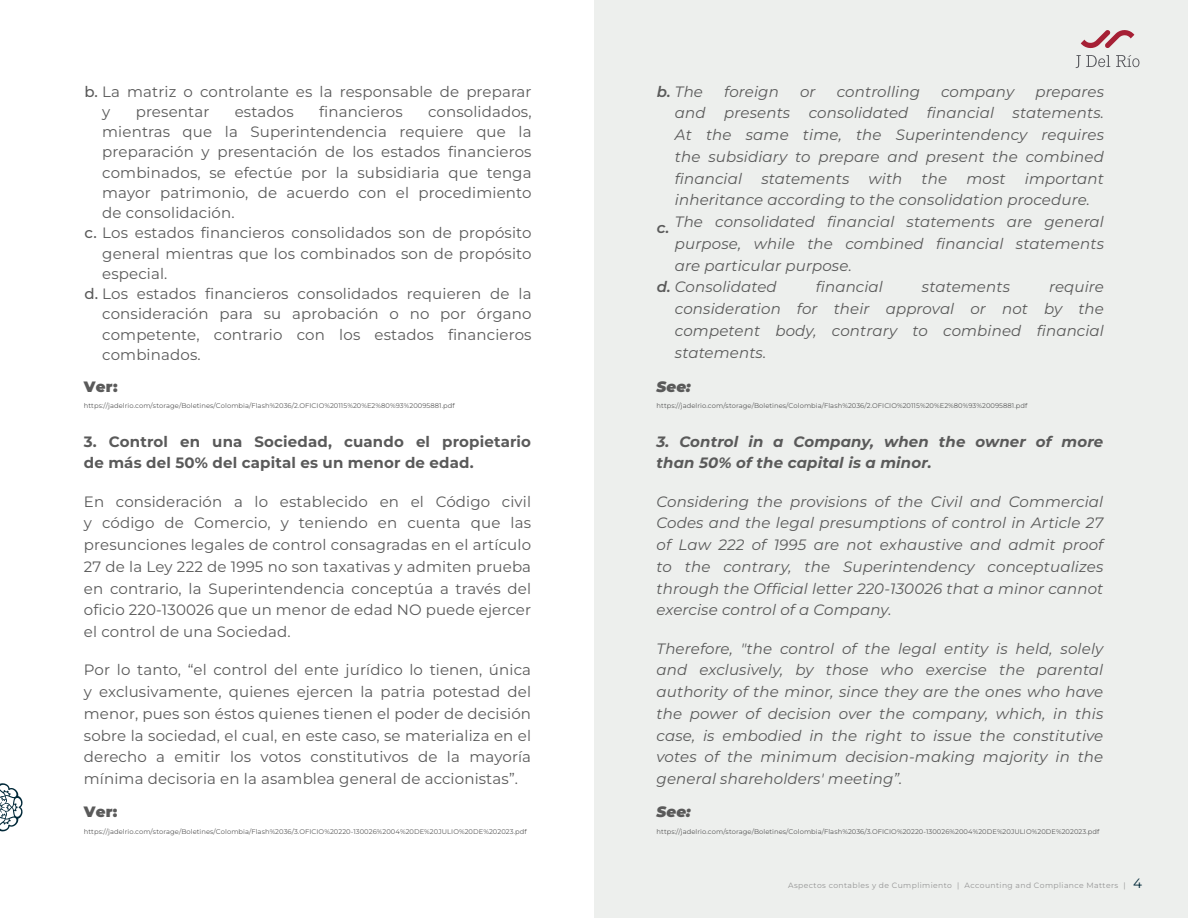
<style>
.page{position:relative;width:1188px;height:918px;background:#fff}
.page>*{position:absolute;margin:0;border:0;box-sizing:border-box;transform-origin:0 0}
.t1{font:15px/21.8px "Montserrat";letter-spacing:.01em;color:#5a5a5a;text-align:justify}
.t2{font:italic 15px/21.8px "Montserrat";letter-spacing:.01em;color:#5a5a5a;text-align:justify}
.t3{font:700 15px/21.8px "Montserrat";letter-spacing:.01em;color:#5a5a5a}
.t4{font:italic 700 15px/21.8px "Montserrat";letter-spacing:.01em;color:#5a5a5a}
.t5{font:900 15px "Montserrat";letter-spacing:.015em;color:#5a5a5a}
.t6{font:italic 900 15px "Montserrat";letter-spacing:.01em;color:#5a5a5a}
.t7{font:italic 600 15px "Montserrat";color:#5a5a5a}
.t8{font:7.65px "Montserrat";letter-spacing:.05em;color:#959595}
.t9{font:6.75px "Montserrat";letter-spacing:.01em;color:#5a5a5a}
.s1{font-weight:500}
.s2{font-weight:600}
.s3{font-size:13.5px;color:#022939}
</style>
<div class="page">
<div style="left:594px;top:0;width:594px;height:918px;background:#edefed"></div>
<svg style="left:0;top:783px;width:23px;height:48px"></svg>
<svg style="left:1076px;top:30px;width:63px;height:38px"></svg>
<p class="t1" style="left:84px;top:80px;width:449px"><span class="s1">b.</span> La matriz o controlante es la responsable de preparar</p>
<p class="t1" style="left:102px;top:100px;width:10px">y</p>
<p class="t1" style="left:136px;top:100px;width:75px">presentar</p>
<p class="t1" style="left:235px;top:100px;width:61px">estados</p>
<p class="t1" style="left:319px;top:100px;width:85px">financieros</p>
<p class="t1" style="left:102px;top:101px;width:431px;line-height:20.2px;text-indent:326px">consolidados, mientras que la Superintendencia requiere que la preparación y presentación de los estados financieros combinados, se efectúe por la subsidiaria que tenga mayor patrimonio, de acuerdo con el procedimiento de consolidación.</p>
<p class="t1" style="left:102px;top:243px;width:431px;line-height:20.2px">general mientras que los combinados son de propósito especial.</p>
<p class="t1" style="left:102px;top:304px;width:431px;line-height:20.2px">consideración para su aprobación o no por órgano competente, contrario con los estados financieros combinados.</p>
<p class="t1" style="left:84px;top:222px;width:449px"><span class="s1">c.</span> Los estados financieros consolidados son de propósito</p>
<p class="t1" style="left:84px;top:283px;width:449px"><span class="s1">d.</span> Los estados financieros consolidados requieren de la</p>
<p class="t5" style="left:84px;top:377px;width:35px">Ver:</p>
<p class="t9" style="left:84px;top:402px;width:372px">https://jadelrio.com/storage/Boletines/Colombia/Flash%2036/2.OFICIO%20115%20%E2%80%93%20095881.pdf</p>
<p class="t3" style="left:84px;top:430px;width:449px">3. Control en una Sociedad, cuando el propietario de más del 50% del capital es un menor de edad.</p>
<p class="t1" style="left:84px;top:490px;width:449px">En consideración a lo establecido en el Código civil y código de Comercio, y teniendo en cuenta que las presunciones legales de control consagradas en el artículo 27 de la Ley 222 de 1995 no son taxativas y admiten prueba en contrario, la Superintendencia conceptúa a través del oficio 220-130026 que un menor de edad NO puede ejercer el control de una Sociedad.</p>
<p class="t1" style="left:84px;top:659px;width:449px">Por lo tanto, “el control del ente jurídico lo tienen, única y exclusivamente, quienes ejercen la patria potestad del menor, pues son éstos quienes tienen el poder de decisión sobre la sociedad, el cual, en este caso, se materializa en el derecho a emitir los votos constitutivos de la mayoría mínima decisoria en la asamblea general de accionistas”.</p>
<p class="t5" style="left:84px;top:802px;width:35px">Ver:</p>
<p class="t9" style="left:84px;top:827px;width:444px">https://jadelrio.com/storage/Boletines/Colombia/Flash%2036/3.OFICIO%20220-130026%2004%20DE%20JULIO%20DE%202023.pdf</p>
<p class="t2" style="left:724px;top:80px;width:56px">foreign</p>
<p class="t2" style="left:800px;top:80px;width:17px">or</p>
<p class="t2" style="left:837px;top:80px;width:85px">controlling</p>
<p class="t2" style="left:941px;top:80px;width:74px">company</p>
<p class="t2" style="left:657px;top:80px;width:48px"><span class="s2">b.</span> The</p>
<p class="t2" style="left:675px;top:80px;width:431px;text-indent:360px">prepares and presents consolidated financial statements.<br>At the same time, the Superintendency requires the subsidiary to prepare and present the combined financial</p>
<p class="t2" style="left:761px;top:167px;width:90px">statements</p>
<p class="t2" style="left:869px;top:167px;width:35px">with</p>
<p class="t2" style="left:922px;top:167px;width:27px">the</p>
<p class="t2" style="left:966px;top:167px;width:41px">most</p>
<p class="t2" style="left:1025px;top:167px;width:81px">important</p>
<p class="t2" style="left:675px;top:189px;width:417px">inheritance according to the consolidation procedure.</p>
<p class="t2" style="left:675px;top:211px;width:431px">The consolidated financial statements are general</p>
<p class="t2" style="left:675px;top:232px;width:431px">purpose, while the combined financial statements</p>
<p class="t2" style="left:675px;top:254px;width:178px">are particular purpose.</p>
<p class="t2" style="left:816px;top:276px;width:69px">financial</p>
<p class="t2" style="left:922px;top:276px;width:90px">statements</p>
<p class="t7" style="left:657px;top:218px;width:14px">c.</p>
<p class="t2" style="left:657px;top:276px;width:121px"><span class="s2">d.</span> Consolidated</p>
<p class="t2" style="left:675px;top:276px;width:431px;text-indent:374px">require consideration for their approval or not by the competent body, contrary to combined financial statements.</p>
<p class="t6" style="left:657px;top:377px;width:36px">See:</p>
<p class="t9" style="left:657px;top:402px;width:372px">https://jadelrio.com/storage/Boletines/Colombia/Flash%2036/2.OFICIO%20115%20%E2%80%93%20095881.pdf</p>
<p class="t4" style="left:657px;top:430px;width:448px">3. Control in a Company, when the owner of more than 50% of the capital is a minor.</p>
<p class="t2" style="left:657px;top:490px;width:448px">Considering the provisions of the Civil and Commercial Codes and the legal presumptions of control in Article 27 of Law 222 of 1995 are not exhaustive and admit proof to the contrary, the Superintendency conceptualizes through the Official letter 220-130026 that a minor cannot exercise control of a Company.</p>
<p class="t2" style="left:657px;top:637px;width:448px">Therefore, "the control of the legal entity is held, solely and exclusively, by those who exercise the parental authority of the minor, since they are the ones who have the power of decision over the company, which, in this case, is embodied in the right to issue the constitutive votes of the minimum decision-making majority in the general shareholders' meeting”.</p>
<p class="t6" style="left:657px;top:802px;width:36px">See:</p>
<p class="t9" style="left:657px;top:827px;width:444px">https://jadelrio.com/storage/Boletines/Colombia/Flash%2036/3.OFICIO%20220-130026%2004%20DE%20JULIO%20DE%202023.pdf</p>
<p class="t8" style="left:788px;top:880px;width:355px">Aspectos contables y de Cumplimiento | Accounting and Compliance Matters | <span class="s3">4</span></p>
</div>
